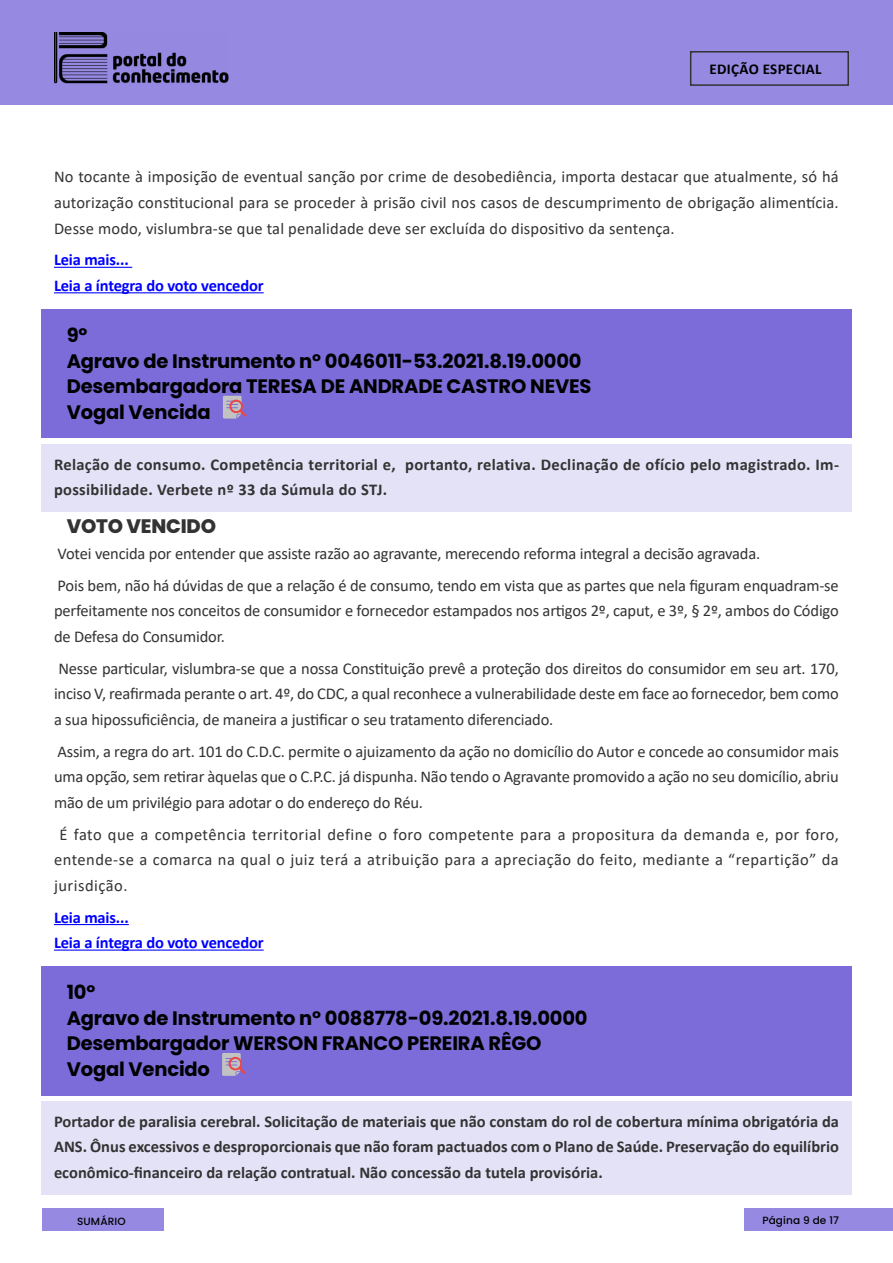
<style>
.page{position:relative;width:893px;height:1263px;background:#fff}
.page>*{position:absolute;margin:0;border:0;box-sizing:border-box;transform-origin:0 0}
.t1{font:700 19.5px/25.5px "Poppins";letter-spacing:-.01em;color:#000}
.t2{font:800 19.5px "Poppins";letter-spacing:-.01em;color:#333}
.t3{font:16.5px/25.5px "Calibri";letter-spacing:-.01em;color:#333;text-align:justify}
.t4{font:700 16.5px/25.5px "Calibri";letter-spacing:.02em;color:#333}
.t5{font:700 16.5px/25.5px "Calibri";letter-spacing:-.01em;color:#00f}
.t6{font:700 15px "Calibri";letter-spacing:.02em;color:#000}
.t7{font:500 10.5px "Poppins";letter-spacing:.01em;color:#000}
</style>
<div class="page">
<div style="left:0;top:0;width:893px;height:105px;background:#9589e1"></div>
<img style="left:55px;top:33px;width:173px;height:51px">
<div style="left:690px;top:51px;width:159px;height:35px;border:2px solid #333"></div>
<div style="left:744px;top:1209px;width:149px;height:22px;background:#9589e1"></div>
<div style="left:43px;top:1209px;width:121px;height:22px;background:#9589e1"></div>
<hr style="left:54px;top:267px;width:78px;height:1px;background:#00f">
<hr style="left:54px;top:292px;width:210px;height:1px;background:#00f">
<div style="left:41px;top:444px;width:811px;height:68px;background:#e4e2f7"></div>
<hr style="left:54px;top:924px;width:75px;height:1px;background:#00f">
<hr style="left:54px;top:949px;width:210px;height:2px;background:#00f">
<div style="left:41px;top:1102px;width:811px;height:93px;background:#e4e2f7"></div>
<div style="left:41px;top:309px;width:811px;height:129px;background:#7b6cd9"></div>
<div style="left:41px;top:966px;width:811px;height:129px;background:#7b6cd9"></div>
<p class="t6" style="left:710px;top:58px;width:114px">EDIÇÃO ESPECIAL</p>
<p class="t3" style="left:54px;top:164px;width:786px">No tocante à imposição de eventual sanção por crime de desobediência, importa destacar que atualmente, só há autorização constitucional para se proceder à prisão civil nos casos de descumprimento de obrigação alimentícia.<br>Desse modo, vislumbra-se que tal penalidade deve ser excluída do dispositivo da sentença.</p>
<p class="t5" style="left:54px;top:247px;width:211px">Leia mais...<br>Leia a íntegra do voto vencedor</p>
<p class="t1" style="left:67px;top:322px;width:526px">9º<br>Agravo de Instrumento nº 0046011-53.2021.8.19.0000<br>Desembargadora TERESA DE ANDRADE CASTRO NEVES<br>Vogal Vencida</p>
<p class="t4" style="left:54px;top:451px;width:786px">Relação de consumo. Competência territorial e, portanto, relativa. Declinação de ofício pelo magistrado. Im&shy;possibilidade. Verbete nº 33 da Súmula do STJ.</p>
<p class="t2" style="left:67px;top:515px;width:151px">VOTO VENCIDO</p>
<p class="t3" style="left:58px;top:537px;width:783px;line-height:32px">Votei vencida por entender que assiste razão ao agravante, merecendo reforma integral a decisão agravada.<br>Pois bem, não há dúvidas de que a relação é de consumo, tendo em vista que as partes que nela figuram enquadram-se</p>
<p class="t3" style="left:54px;top:598px;width:786px">perfeitamente nos conceitos de consumidor e fornecedor estampados nos artigos 2º, caput, e 3º, § 2º, ambos do Código de Defesa do Consumidor.</p>
<p class="t3" style="left:54px;top:655px;width:786px">Nesse particular, vislumbra-se que a nossa Constituição prevê a proteção dos direitos do consumidor em seu art. 170, inciso V, reafirmada perante o art. 4º, do CDC, a qual reconhece a vulnerabilidade deste em face ao fornecedor, bem como a sua hipossuficiência, de maneira a justificar o seu tratamento diferenciado.</p>
<p class="t3" style="left:54px;top:738px;width:786px">Assim, a regra do art. 101 do C.D.C. permite o ajuizamento da ação no domicílio do Autor e concede ao consumidor mais uma opção, sem retirar àquelas que o C.P.C. já dispunha. Não tendo o Agravante promovido a ação no seu domicílio, abriu mão de um privilégio para adotar o do endereço do Réu.</p>
<p class="t3" style="left:54px;top:821px;width:786px;text-indent:6px">É fato que a competência territorial define o foro competente para a propositura da demanda e, por foro, entende-se a comarca na qual o juiz terá a atribuição para a apreciação do feito, mediante a “repartição” da jurisdição.</p>
<p class="t5" style="left:54px;top:904px;width:211px">Leia mais...<br>Leia a íntegra do voto vencedor</p>
<p class="t1" style="left:67px;top:980px;width:522px">10º<br>Agravo de Instrumento nº 0088778-09.2021.8.19.0000<br>Desembargador WERSON FRANCO PEREIRA RÊGO<br>Vogal Vencido</p>
<p class="t4" style="left:54px;top:1108px;width:786px;text-align:justify">Portador de paralisia cerebral. Solicitação de materiais que não constam do rol de cobertura mínima obrigatória da ANS. Ônus excessivos e desproporcionais que não foram pactuados com o Plano de Saúde. Preservação do equilíbrio econômico-financeiro da relação contratual. Não concessão da tutela provisória.</p>
<p class="t7" style="left:77px;top:1216px;width:50px">SUMÁRIO</p>
<p class="t7" style="left:762px;top:1214px;width:78px">Página 9 de 17</p>
</div>
